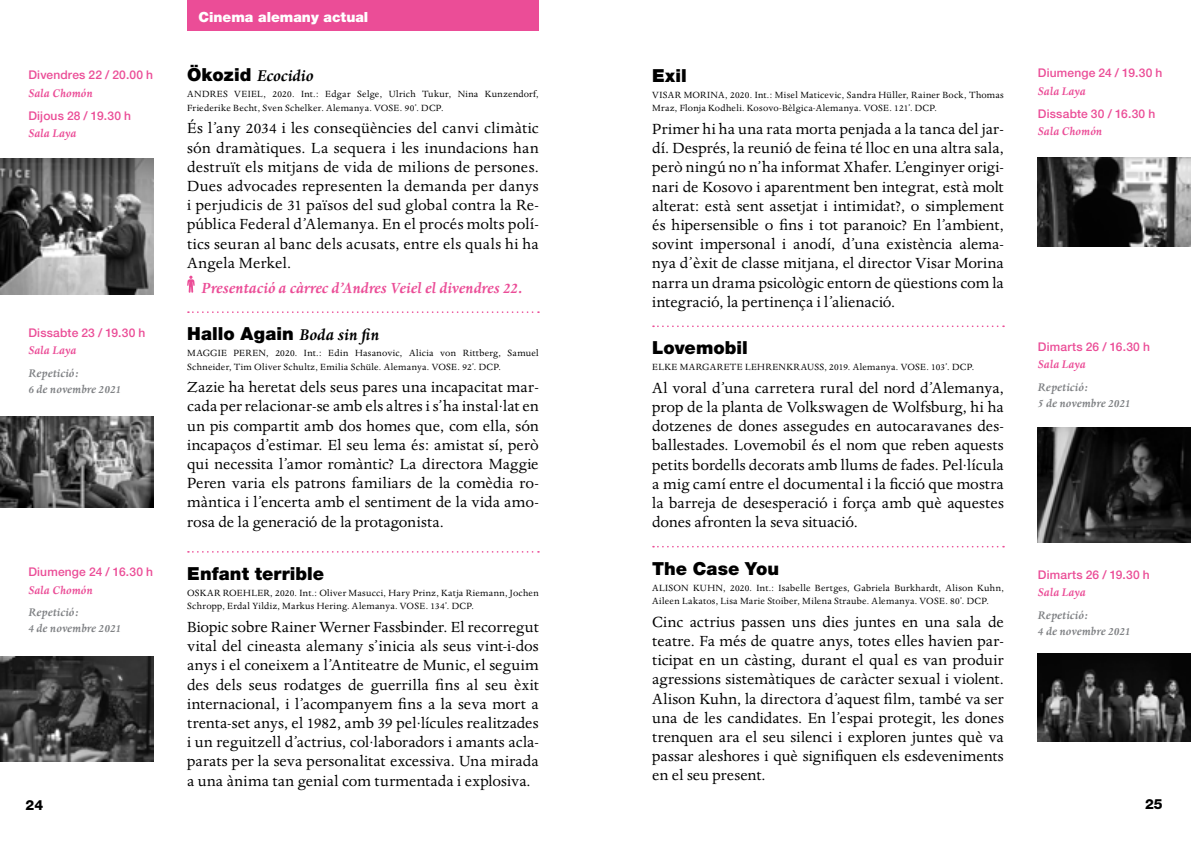
<style>
.page{position:relative;width:1191px;height:845px;background:#fff}
.page>*{position:absolute;margin:0;border:0;box-sizing:border-box;transform-origin:0 0}
.t1{font:900 18px "Helvetica Neue LT";letter-spacing:.005em;color:#000}
.t2{font:italic 700 18px "Dante";color:#000}
.t3{font:17px/19.2px "Dante";letter-spacing:.005em;color:#000;text-align:justify}
.t4{font:italic 700 17px "Dante";color:#eb4d97}
.t5{font:900 14px "Helvetica Neue LT";color:#fff}
.t6{font:800 14px "Helvetica Neue LT";color:#000}
.t7{font:italic 700 12.8px/16px "Dante";letter-spacing:.01em;color:#808285}
.t8{font:italic 700 12.8px "Dante";letter-spacing:.01em;color:#eb4d97}
.t9{font:500 12px "Helvetica Neue LT";letter-spacing:.015em;color:#eb4d97}
.t10{font:10.4px/13.6px "Dante";letter-spacing:.025em;color:#000}
.s1{font-family:"Helvetica Neue LT";font-weight:900;font-style:normal}
.s2{font-family:"Dante";font-weight:700;font-style:italic}
</style>
<div class="page">
<div style="left:187px;top:0;width:352px;height:30px;background:#eb4d97"></div>
<svg style="left:188px;top:311px;width:351px;height:2px"></svg>
<svg style="left:188px;top:551px;width:351px;height:1px"></svg>
<svg style="left:187px;top:276px;width:8px;height:17px"></svg>
<svg style="left:653px;top:325px;width:351px;height:2px"></svg>
<svg style="left:653px;top:546px;width:351px;height:1px"></svg>
<img style="left:0;top:159px;width:153px;height:135px">
<img style="left:0;top:416px;width:153px;height:92px">
<img style="left:0;top:657px;width:153px;height:104px">
<img style="left:1037px;top:158px;width:154px;height:89px">
<img style="left:1037px;top:427px;width:154px;height:116px">
<img style="left:1037px;top:653px;width:154px;height:88px">
<p class="t9" style="left:28px;top:68px;width:126px">Divendres 22 / 20.00 h</p>
<p class="t8" style="left:28px;top:86px;width:66px">Sala Chomón</p>
<p class="t9" style="left:28px;top:108px;width:104px">Dijous 28 / 19.30 h</p>
<p class="t8" style="left:28px;top:126px;width:49px">Sala Laya</p>
<p class="t9" style="left:28px;top:325px;width:119px">Dissabte 23 / 19.30 h</p>
<p class="t8" style="left:28px;top:343px;width:49px">Sala Laya</p>
<p class="t7" style="left:28px;top:365px;width:94px">Repetició:<br>6 de novembre 2021</p>
<p class="t9" style="left:28px;top:565px;width:126px">Diumenge 24 / 16.30 h</p>
<p class="t8" style="left:28px;top:583px;width:66px">Sala Chomón</p>
<p class="t7" style="left:28px;top:605px;width:94px">Repetició:<br>4 de novembre 2021</p>
<p class="t6" style="left:26px;top:796px;width:19px">24</p>
<p class="t5" style="left:198px;top:9px;width:171px">Cinema alemany actual</p>
<p class="t2" style="left:187px;top:66px;width:128px"><span class="s1">Ökozid</span> Ecocidio</p>
<p class="t10" style="left:187px;top:88px;width:353px">ANDRES VEIEL, 2020. Int.: Edgar Selge, Ulrich Tukur, Nina Kunzendorf,<br>Friederike Becht, Sven Schelker. Alemanya. VOSE. 90’. DCP.</p>
<p class="t3" style="left:187px;top:119px;width:353px">És l’any 2034 i les conseqüències del canvi climàtic són dramàtiques. La sequera i les inundacions han destruït els mitjans de vida de milions de persones.<br>Dues advocades representen la demanda per danys i perjudicis de 31 països del sud global contra la Re&shy;pública Federal d’Alemanya. En el procés molts polí&shy;tics seuran al banc dels acusats, entre els quals hi ha Angela Merkel.</p>
<p class="t4" style="left:202px;top:278px;width:323px">Presentació a càrrec d’Andres Veiel el divendres 22.</p>
<p class="t1" style="left:187px;top:323px;width:194px">Hallo Again <span class="s2">Boda sin fin</span></p>
<p class="t10" style="left:187px;top:346px;width:353px">MAGGIE PEREN, 2020. Int.: Edin Hasanovic, Alicia von Rittberg, Samuel<br>Schneider, Tim Oliver Schultz, Emilia Schüle. Alemanya. VOSE. 92’. DCP.</p>
<p class="t3" style="left:187px;top:378px;width:353px">Zazie ha heretat dels seus pares una incapacitat mar&shy;cada per relacionar-se amb els altres i s’ha instal·lat en un pis compartit amb dos homes que, com ella, són incapaços d’estimar. El seu lema és: amistat sí, però qui necessita l’amor romàntic? La directora Maggie Peren varia els patrons familiars de la comèdia ro&shy;màntica i l’encerta amb el sentiment de la vida amo&shy;rosa de la generació de la protagonista.</p>
<p class="t1" style="left:187px;top:563px;width:139px">Enfant terrible</p>
<p class="t10" style="left:187px;top:586px;width:353px">OSKAR ROEHLER, 2020. Int.: Oliver Masucci, Hary Prinz, Katja Riemann, Jochen<br>Schropp, Erdal Yildiz, Markus Hering. Alemanya. VOSE. 134’. DCP.</p>
<p class="t3" style="left:187px;top:618px;width:353px">Biopic sobre Rainer Werner Fassbinder. El recorregut vital del cineasta alemany s’inicia als seus vint-i-dos anys i el coneixem a l’Antiteatre de Munic, el seguim des dels seus rodatges de guerrilla fins al seu èxit internacional, i l’acompanyem fins a la seva mort a trenta-set anys, el 1982, amb 39 pel·lícules realitzades i un reguitzell d’actrius, col·laboradors i amants acla&shy;parats per la seva personalitat excessiva. Una mirada a una ànima tan genial com turmentada i explosiva.</p>
<p class="t1" style="left:652px;top:65px;width:36px">Exil</p>
<p class="t10" style="left:652px;top:88px;width:353px">VISAR MORINA, 2020. Int.: Misel Maticevic, Sandra Hüller, Rainer Bock, Thomas<br>Mraz, Flonja Kodheli. Kosovo-Bèlgica-Alemanya. VOSE. 121’. DCP.</p>
<p class="t3" style="left:652px;top:120px;width:353px">Primer hi ha una rata morta penjada a la tanca del jar&shy;dí. Després, la reunió de feina té lloc en una altra sala, però ningú no n’ha informat Xhafer. L’enginyer origi&shy;nari de Kosovo i aparentment ben integrat, està molt alterat: està sent assetjat i intimidat?, o simplement és hipersensible o fins i tot paranoic? En l’ambient, sovint impersonal i anodí, d’una existència alema&shy;nya d’èxit de classe mitjana, el director Visar Morina narra un drama psicològic entorn de qüestions com la integració, la pertinença i l’alienació.</p>
<p class="t1" style="left:652px;top:337px;width:97px">Lovemobil</p>
<p class="t10" style="left:652px;top:360px;width:323px">ELKE MARGARETE LEHRENKRAUSS, 2019. Alemanya. VOSE. 103’. DCP.</p>
<p class="t3" style="left:652px;top:379px;width:353px">Al voral d’una carretera rural del nord d’Alemanya, prop de la planta de Volkswagen de Wolfsburg, hi ha dotzenes de dones assegudes en autocaravanes des&shy;ballestades. Lovemobil és el nom que reben aquests petits bordells decorats amb llums de fades. Pel·lícula a mig camí entre el documental i la ficció que mostra la barreja de desesperació i força amb què aquestes dones afronten la seva situació.</p>
<p class="t1" style="left:652px;top:557px;width:128px">The Case You</p>
<p class="t10" style="left:652px;top:581px;width:353px">ALISON KUHN, 2020. Int.: Isabelle Bertges, Gabriela Burkhardt, Alison Kuhn,<br>Aileen Lakatos, Lisa Marie Stoiber, Milena Straube. Alemanya. VOSE. 80’. DCP.</p>
<p class="t3" style="left:652px;top:612px;width:353px">Cinc actrius passen uns dies juntes en una sala de teatre. Fa més de quatre anys, totes elles havien par&shy;ticipat en un càsting, durant el qual es van produir agressions sistemàtiques de caràcter sexual i violent.<br>Alison Kuhn, la directora d’aquest film, també va ser una de les candidates. En l’espai protegit, les dones trenquen ara el seu silenci i exploren juntes què va passar aleshores i què signifiquen els esdeveniments en el seu present.</p>
<p class="t9" style="left:1037px;top:66px;width:126px">Diumenge 24 / 19.30 h</p>
<p class="t8" style="left:1037px;top:84px;width:49px">Sala Laya</p>
<p class="t9" style="left:1037px;top:106px;width:119px">Dissabte 30 / 16.30 h</p>
<p class="t8" style="left:1037px;top:124px;width:66px">Sala Chomón</p>
<p class="t9" style="left:1037px;top:340px;width:114px">Dimarts 26 / 16.30 h</p>
<p class="t8" style="left:1037px;top:357px;width:49px">Sala Laya</p>
<p class="t7" style="left:1037px;top:379px;width:94px">Repetició:<br>5 de novembre 2021</p>
<p class="t9" style="left:1037px;top:568px;width:113px">Dimarts 26 / 19.30 h</p>
<p class="t8" style="left:1037px;top:585px;width:49px">Sala Laya</p>
<p class="t7" style="left:1037px;top:607px;width:94px">Repetició:<br>4 de novembre 2021</p>
<p class="t6" style="left:1145px;top:795px;width:19px">25</p>
</div>
